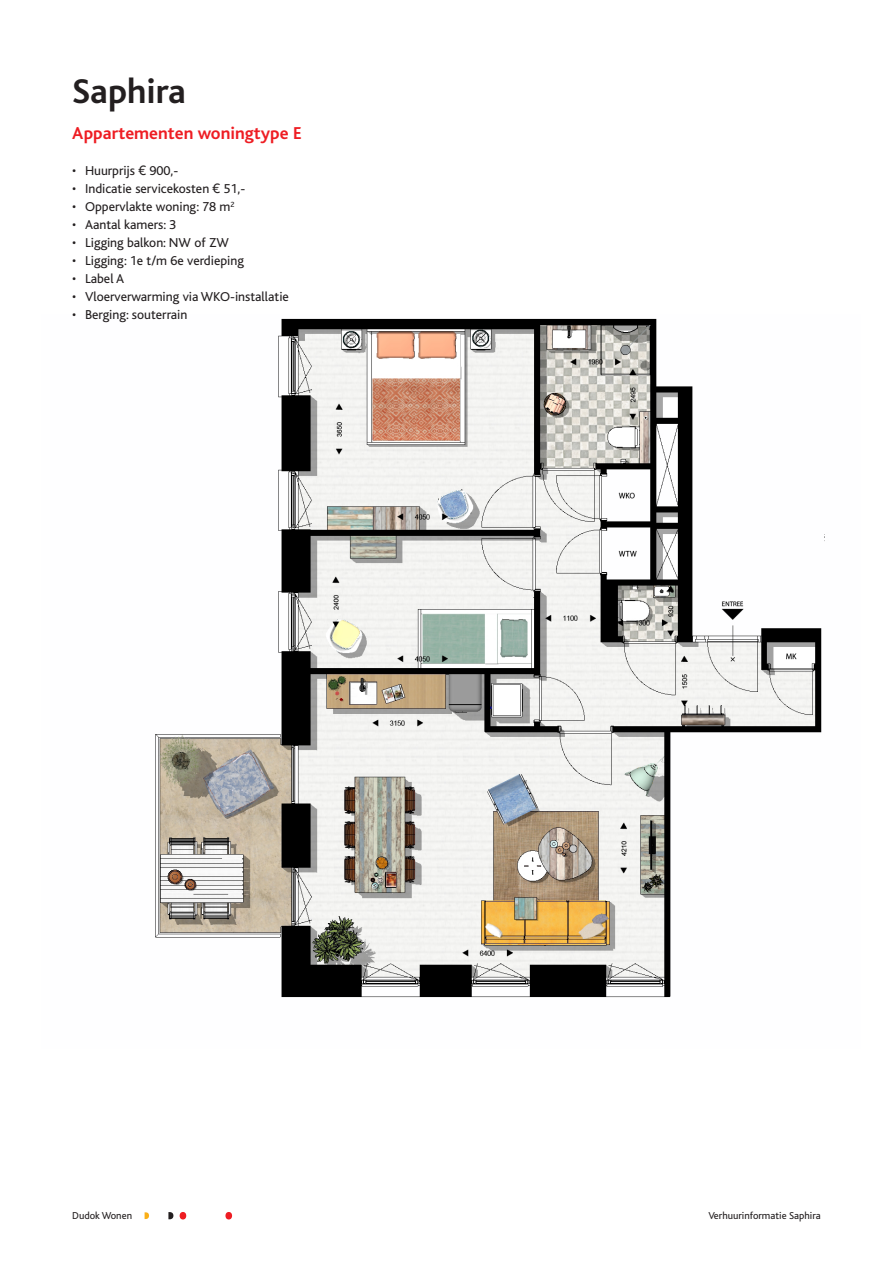
<style>
.page{position:relative;width:893px;height:1263px;background:#fff}
.page>*{position:absolute;margin:0;border:0;box-sizing:border-box;transform-origin:0 0}
.Bodytekst{font:700 36px "Bliss";color:#231f20}
.Tussenkopje{font:700 18px "Bliss";color:#ee1d23}
.Bodytekst-2{font:13.5px "Bliss";color:#231f20}
.Bodytekst-3{font:10.5px "Bliss";color:#231f20}
.Voetregel{font:10.5px "Bliss";color:#231f20}
.s1{font-family:"Akkurat WPP Pro"}
</style>
<div class="page">
<img style="left:155px;top:318px;width:670px;height:680px">
<div style="left:225px;top:1212px;width:7px;height:7px;background:#ee1d23;border-radius:50%"></div>
<svg style="left:145px;top:1212px;width:4px;height:7px"></svg>
<svg style="left:168px;top:1212px;width:5px;height:7px"></svg>
<div style="left:180px;top:1212px;width:6px;height:7px;background:#ee1d23;border-radius:50%"></div>
<p class="Bodytekst" style="left:72px;top:73px;width:115px">Saphira</p>
<p class="Tussenkopje" style="left:72px;top:124px;width:231px">Appartementen woningtype E</p>
<p class="Bodytekst-2" style="left:72px;top:164px;width:107px">• Huurprijs <span class="s1">€</span> 900,-</p>
<p class="Bodytekst-2" style="left:72px;top:182px;width:175px">• Indicatie servicekosten <span class="s1">€</span> 51,-</p>
<p class="Bodytekst-2" style="left:72px;top:200px;width:164px">• Oppervlakte woning: 78 m<sup>2</sup></p>
<p class="Bodytekst-2" style="left:72px;top:218px;width:105px">• Aantal kamers: 3</p>
<p class="Bodytekst-2" style="left:72px;top:236px;width:158px">• Ligging balkon: NW of ZW</p>
<p class="Bodytekst-2" style="left:72px;top:254px;width:173px">• Ligging: 1e t/m 6e verdieping</p>
<p class="Bodytekst-2" style="left:72px;top:272px;width:53px">• Label A</p>
<p class="Bodytekst-2" style="left:72px;top:290px;width:218px">• Vloerverwarming via WKO-installatie</p>
<p class="Bodytekst-2" style="left:72px;top:308px;width:117px">• Berging: souterrain</p>
<p class="Voetregel" style="left:72px;top:1210px;width:61px">Dudok Wonen</p>
<p class="Bodytekst-3" style="left:708px;top:1210px;width:114px">Verhuurinformatie Saphira</p>
</div>
